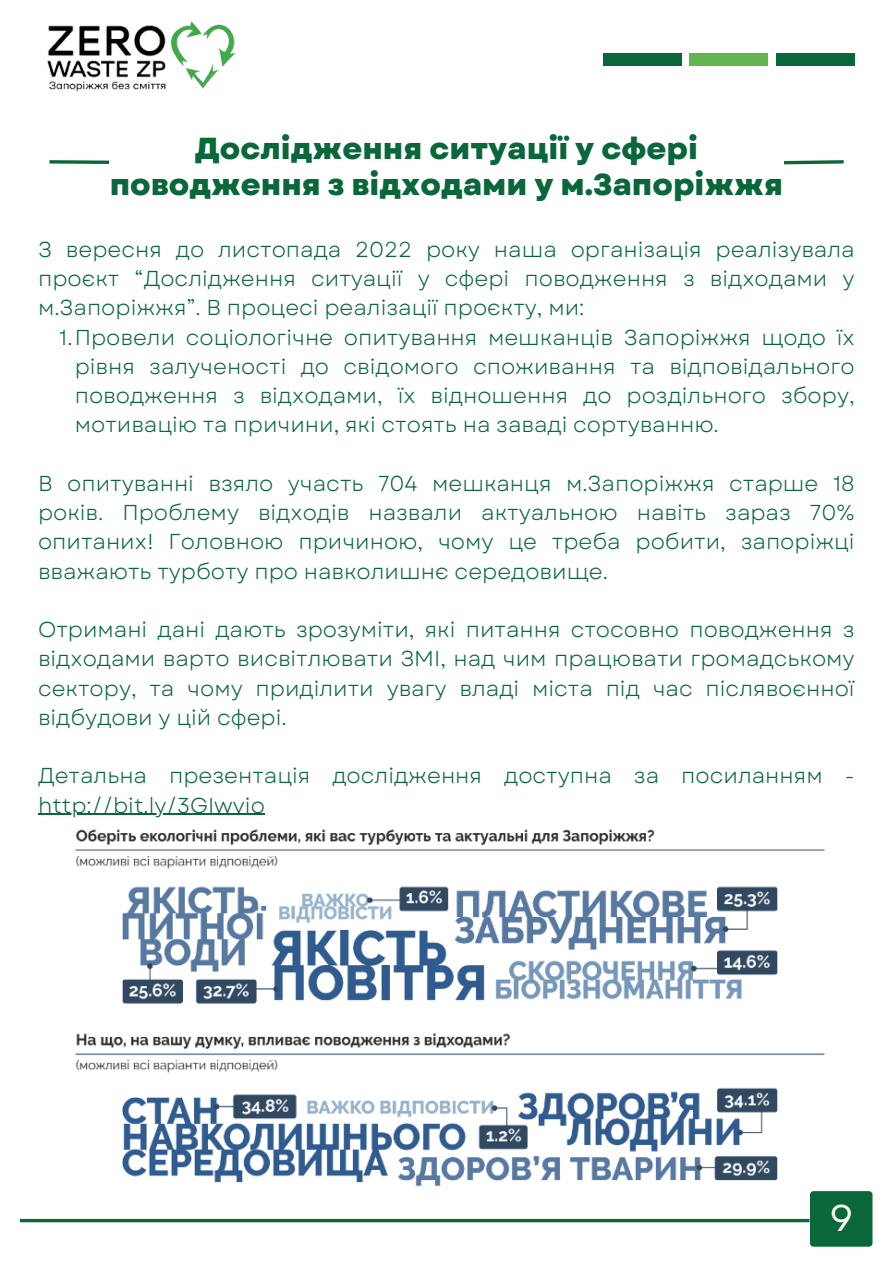
<style>
.page{position:relative;width:893px;height:1264px;background:#fff}
.page>*{position:absolute;margin:0;border:0;box-sizing:border-box;transform-origin:0 0}
.t1{font:37.2px "Garet";color:#faf5ee}
.t2{font:800 30.3px/36px "Garet";color:#09673a;text-align:center}
.t3{font:21.6px/29.2px "Garet";color:#09673a;text-align:justify}
</style>
<div class="page">
<img style="left:75px;top:829px;width:750px;height:358px">
<div style="left:603px;top:53px;width:78px;height:12px;background:#09673a"></div>
<div style="left:689px;top:53px;width:79px;height:12px;background:#62b54e"></div>
<div style="left:776px;top:53px;width:78px;height:12px;background:#09673a"></div>
<svg style="left:784px;top:160px;width:60px;height:5px"></svg>
<svg style="left:49px;top:160px;width:60px;height:4px"></svg>
<div style="left:809px;top:1191px;width:63px;height:55px;background:#09673a;border-radius:4px"></div>
<svg style="left:20px;top:1218px;width:789px;height:4px;background:#418967"></svg>
<hr style="left:38px;top:813px;width:227px;height:1px;background:#09673a">
<img style="left:47px;top:21px;width:189px;height:71px">
<p class="t2" style="left:110px;top:131px;width:674px">Дослідження ситуації у сфері поводження з відходами у м.Запоріжжя</p>
<p class="t3" style="left:38px;top:235px;width:818px">З вересня до листопада 2022 року наша організація реалізувала проєкт “Дослідження ситуації у сфері поводження з відходами у м.Запоріжжя”. В процесі реалізації проєкту, ми:</p>
<p class="t3" style="left:75px;top:322px;width:781px;text-indent:-15px">1.Провели соціологічне опитування мешканців Запоріжжя щодо їх рівня залученості до свідомого споживання та відповідального поводження з відходами, їх відношення до роздільного збору, мотивацію та причини, які стоять на заваді сортуванню.</p>
<p class="t3" style="left:38px;top:469px;width:818px">В опитуванні взяло участь 704 мешканця м.Запоріжжя старше 18 років. Проблему відходів назвали актуальною навіть зараз 70% опитаних! Головною причиною, чому це треба робити, запоріжці вважають турботу про навколишнє середовище.</p>
<p class="t3" style="left:38px;top:615px;width:818px">Отримані дані дають зрозуміти, які питання стосовно поводження з відходами варто висвітлювати ЗМІ, над чим працювати громадському сектору, та чому приділити увагу владі міста під час післявоєнної відбудови у цій сфері.</p>
<p class="t3" style="left:38px;top:761px;width:818px">Детальна презентація дослідження доступна за посиланням - http://bit.ly/3GIwvio</p>
<p class="t1" style="left:829px;top:1190px;width:25px">9</p>
</div>
